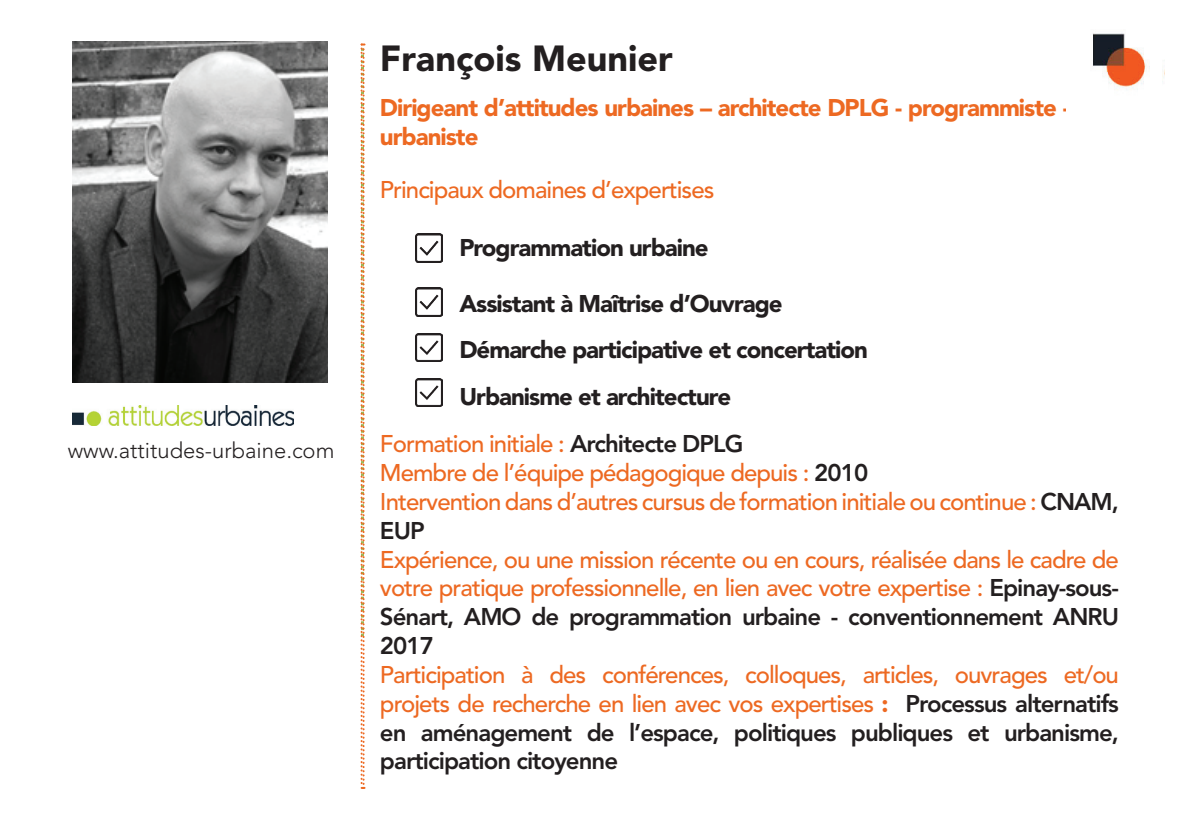
<style>
.page{position:relative;width:1191px;height:840px;background:#fff}
.page>*{position:absolute;margin:0;border:0;box-sizing:border-box;transform-origin:0 0}
.t1{font:900 36px "Avenir LT Std";color:#231f20}
.t2{font:500 24px/28.8px "Avenir LT Std";letter-spacing:-.04em;color:#ed6922;text-align:justify}
.t3{font:900 24px "Avenir LT Std";letter-spacing:-.04em;color:#231f20}
.t4{font:900 24px/28.8px "Avenir LT Std";letter-spacing:-.04em;color:#ed6922}
.t5{font:300 22px "Avenir LT Std";color:#231f20}
.s1{font-weight:800;color:#231f20}
.s2{font-weight:900}
</style>
<div class="page">
<img style="left:73px;top:41px;width:254px;height:341px">
<svg style="left:360px;top:43px;width:4px;height:745px"></svg>
<img style="left:415px;top:233px;width:27px;height:29px">
<img style="left:415px;top:287px;width:27px;height:29px">
<img style="left:415px;top:378px;width:27px;height:28px">
<img style="left:415px;top:333px;width:27px;height:28px">
<img style="left:1092px;top:33px;width:71px;height:57px">
<img style="left:72px;top:405px;width:221px;height:20px">
<p class="t5" style="left:68px;top:437px;width:268px">www.attitudes-urbaine.com</p>
<h1 class="t1" style="left:380px;top:36px;width:294px">François Meunier</h1>
<p class="t4" style="left:380px;top:93px;width:691px">Dirigeant d’attitudes urbaines – architecte DPLG - programmiste - urbaniste</p>
<p class="t2" style="left:380px;top:176px;width:336px">Principaux domaines d’expertises</p>
<p class="t3" style="left:459px;top:233px;width:251px">Programmation urbaine</p>
<p class="t3" style="left:459px;top:288px;width:325px">Assistant à Maîtrise d’Ouvrage</p>
<p class="t3" style="left:459px;top:335px;width:410px">Démarche participative et concertation</p>
<p class="t3" style="left:459px;top:382px;width:273px">Urbanisme et architecture</p>
<p class="t2" style="left:380px;top:430px;width:740px;text-align:left">Formation initiale : <span class="s1">Architecte DPLG<br></span>Membre de l’équipe pédagogique depuis : <span class="s1">2010<br></span>Intervention dans d’autres cursus de formation initiale ou continue : <span class="s1">CNAM, EUP</span></p>
<p class="t2" style="left:380px;top:545px;width:740px">Expérience, ou une mission récente ou en cours, réalisée dans le cadre de votre pratique professionnelle, en lien avec votre expertise : <span class="s1">Epinay-sous-Sénart, AMO de programmation urbaine - conventionnement ANRU 2017</span></p>
<p class="t2" style="left:380px;top:660px;width:740px">Participation à des conférences, colloques, articles, ouvrages et/ou projets de recherche en lien avec vos expertises <span class="s2">:</span> <span class="s1">Processus alternatifs en aménagement de l’espace, politiques publiques et urbanisme, participation citoyenne</span></p>
</div>
